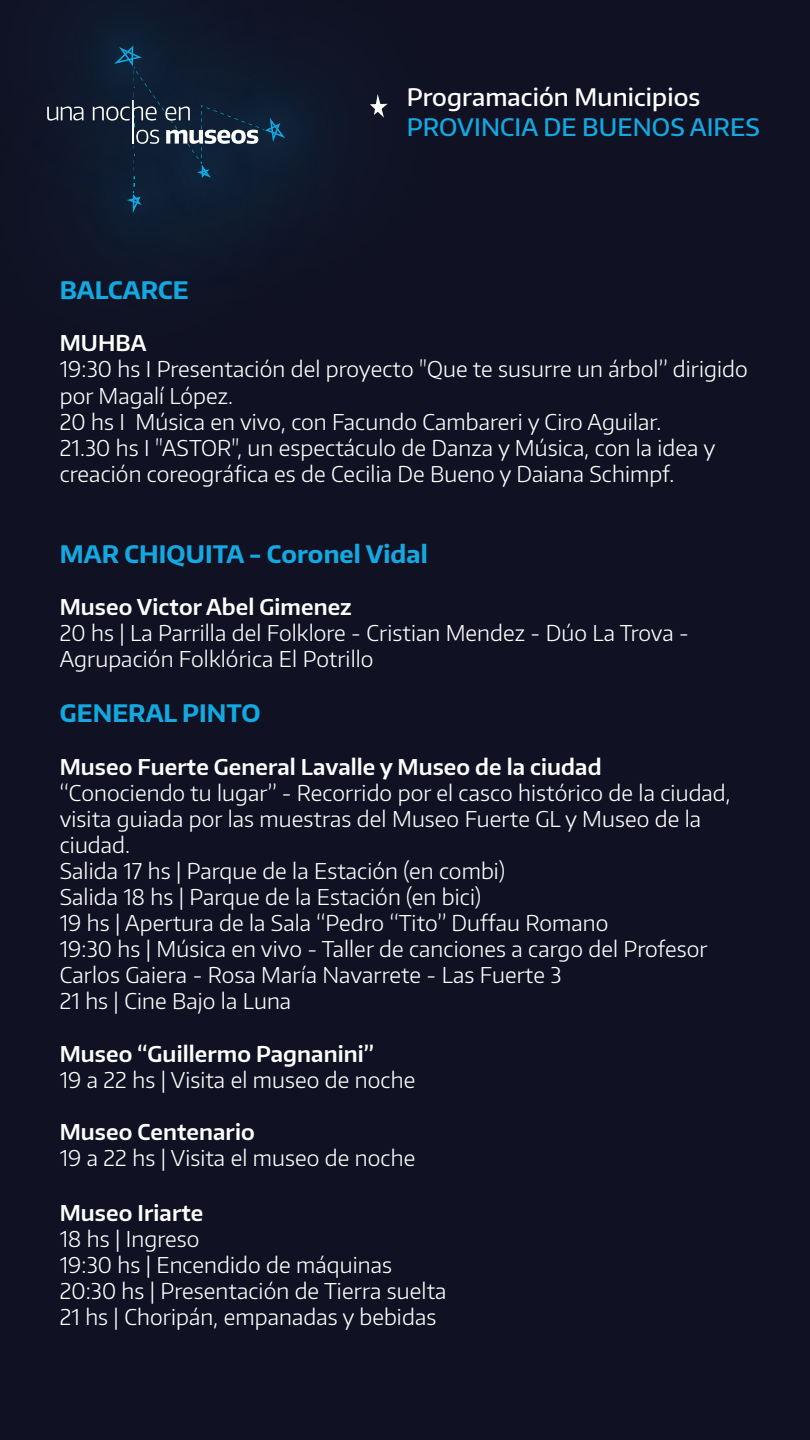
<style>
.page{position:relative;width:810px;height:1440px;background:#101223}
.page>*{position:absolute;margin:0;border:0;box-sizing:border-box;transform-origin:0 0}
.t1{font:700 24.08px "Encode Sans";letter-spacing:.005em;color:#14a8e1}
.t2{font:500 24.08px "Encode Sans";letter-spacing:.005em;color:#fff}
.t3{font:500 24.08px "Encode Sans";letter-spacing:.005em;color:#14a8e1}
.t4{font:300 21.75px/26.1px "Encode Sans";letter-spacing:.005em;color:#fff}
.t5{font:600 21.75px "Encode Sans";letter-spacing:.005em;color:#fff}
</style>
<div class="page">
<div style="left:83px;top:14px;width:235px;height:230px;background:#0f192c"></div>
<div style="left:83px;top:130px;width:124px;height:117px;background:#0f1a2e"></div>
<svg style="left:47px;top:106px;width:36px;height:15px"></svg>
<svg style="left:93px;top:46px;width:192px;height:167px"></svg>
<svg style="left:370px;top:94px;width:18px;height:24px"></svg>
<p class="t2" style="left:407px;top:81px;width:295px">Programación Municipios</p>
<p class="t3" style="left:407px;top:111px;width:355px">PROVINCIA DE BUENOS AIRES</p>
<p class="t1" style="left:60px;top:274px;width:131px">BALCARCE</p>
<p class="t5" style="left:60px;top:329px;width:88px">MUHBA</p>
<p class="t4" style="left:60px;top:356px;width:689px">19:30 hs I Presentación del proyecto "Que te susurre un árbol” dirigido por Magalí López.<br>20 hs I Música en vivo, con Facundo Cambareri y Ciro Aguilar.<br>21.30 hs I "ASTOR", un espectáculo de Danza y Música, con la idea y creación coreográfica es de Cecilia De Bueno y Daiana Schimpf.</p>
<p class="t1" style="left:60px;top:538px;width:370px">MAR CHIQUITA - Coronel Vidal</p>
<p class="t5" style="left:60px;top:593px;width:294px">Museo Victor Abel Gimenez</p>
<p class="t4" style="left:60px;top:619px;width:631px">20 hs | La Parrilla del Folklore - Cristian Mendez - Dúo La Trova -<br>Agrupación Folklórica El Potrillo</p>
<p class="t1" style="left:60px;top:698px;width:203px">GENERAL PINTO</p>
<p class="t5" style="left:60px;top:752px;width:543px">Museo Fuerte General Lavalle y Museo de la ciudad</p>
<p class="t4" style="left:60px;top:779px;width:673px">“Conociendo tu lugar” - Recorrido por el casco histórico de la ciudad, visita guiada por las muestras del Museo Fuerte GL y Museo de la ciudad.<br>Salida 17 hs | Parque de la Estación (en combi)<br>Salida 18 hs | Parque de la Estación (en bici)<br>19 hs | Apertura de la Sala “Pedro “Tito” Duffau Romano<br>19:30 hs | Música en vivo - Taller de canciones a cargo del Profesor Carlos Gaiera - Rosa María Navarrete - Las Fuerte 3<br>21 hs | Cine Bajo la Luna</p>
<p class="t5" style="left:60px;top:1039px;width:316px">Museo “Guillermo Pagnanini”</p>
<p class="t4" style="left:60px;top:1066px;width:357px">19 a 22 hs | Visita el museo de noche</p>
<p class="t5" style="left:60px;top:1118px;width:197px">Museo Centenario</p>
<p class="t4" style="left:60px;top:1144px;width:357px">19 a 22 hs | Visita el museo de noche</p>
<p class="t5" style="left:60px;top:1199px;width:145px">Museo Iriarte</p>
<p class="t4" style="left:60px;top:1225px;width:388px">18 hs | Ingreso<br>19:30 hs | Encendido de máquinas<br>20:30 hs | Presentación de Tierra suelta<br>21 hs | Choripán, empanadas y bebidas</p>
</div>
